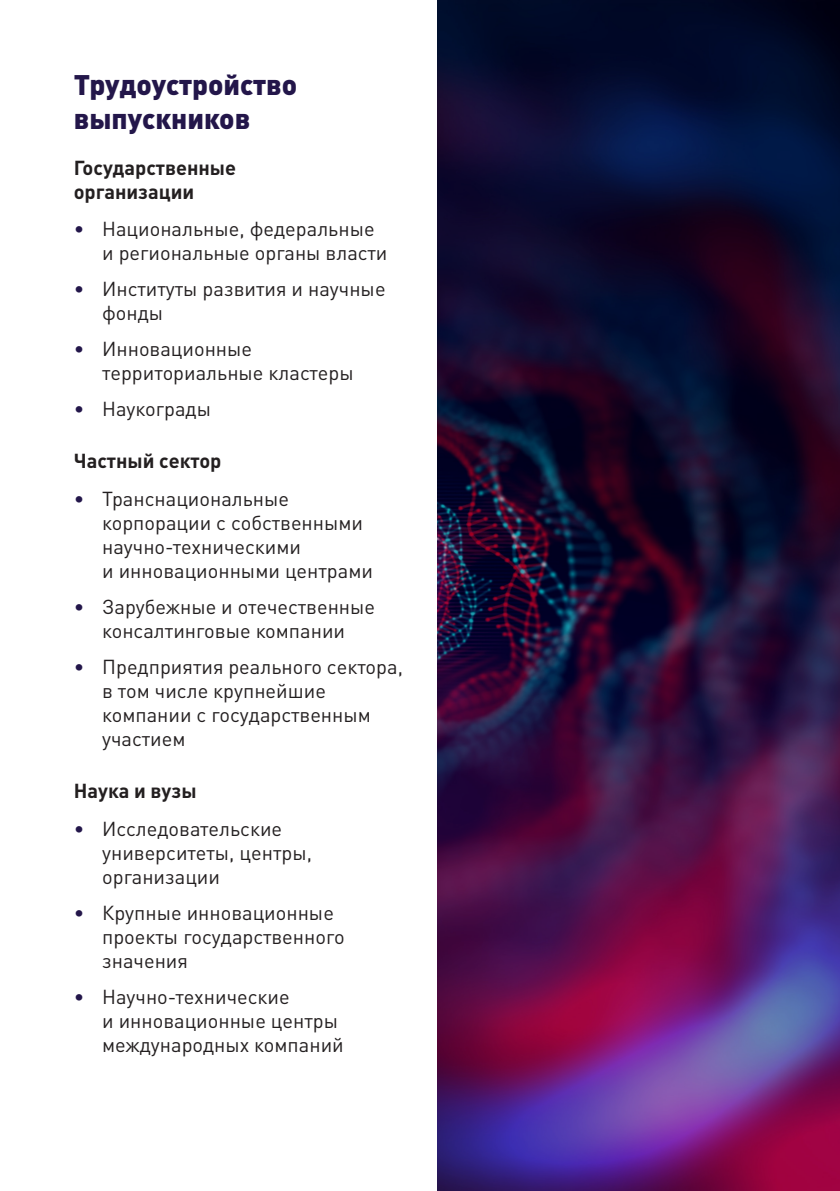
<style>
.page{position:relative;width:840px;height:1191px;background:#fff}
.page>*{position:absolute;margin:0;border:0;box-sizing:border-box;transform-origin:0 0}
.ЗАГ{font:900 28px/33.6px "DIN Pro";color:#23164a}
.t1{font:20px/24px "DIN Pro";color:#231f20}
.ПодЗАГ{font:700 20px/24px "DIN Pro";color:#231f20}
.s1{color:#23164a}
</style>
<div class="page">
<img style="left:437px;top:0;width:402px;height:1191px">
<p class="ЗАГ" style="left:74px;top:67px;width:225px">Трудоустройство выпускников</p>
<p class="ПодЗАГ" style="left:74px;top:155px;width:164px">Государственные организации</p>
<p class="t1" style="left:102px;top:216px;width:287px;text-indent:-28px"><span class="s1">•</span> Национальные, федеральные и региональные органы власти</p>
<p class="t1" style="left:102px;top:276px;width:285px;text-indent:-28px"><span class="s1">•</span> Институты развития и научные фонды</p>
<p class="t1" style="left:102px;top:336px;width:253px;text-indent:-28px"><span class="s1">•</span> Инновационные территориальные кластеры</p>
<p class="t1" style="left:74px;top:396px;width:139px"><span class="s1">•</span> Наукограды</p>
<p class="ПодЗАГ" style="left:74px;top:448px;width:149px">Частный сектор</p>
<p class="t1" style="left:102px;top:486px;width:272px;text-indent:-28px"><span class="s1">•</span> Транснациональные корпорации с собственными научно-техническими<br>и инновационными центрами</p>
<p class="t1" style="left:74px;top:594px;width:303px;text-align:center"><span class="s1">•</span> Зарубежные и отечественные консалтинговые компании</p>
<p class="t1" style="left:102px;top:654px;width:302px;text-indent:-28px"><span class="s1">•</span> Предприятия реального сектора, в том числе крупнейшие компании с государственным участием</p>
<p class="ПодЗАГ" style="left:74px;top:778px;width:124px">Наука и вузы</p>
<p class="t1" style="left:102px;top:816px;width:211px;text-indent:-28px"><span class="s1">•</span> Исследовательские университеты, центры, организации</p>
<p class="t1" style="left:102px;top:900px;width:244px;text-indent:-28px"><span class="s1">•</span> Крупные инновационные проекты государственного значения</p>
<p class="t1" style="left:102px;top:984px;width:243px;text-indent:-28px"><span class="s1">•</span> Научно-технические<br>и инновационные центры международных компаний</p>
</div>
